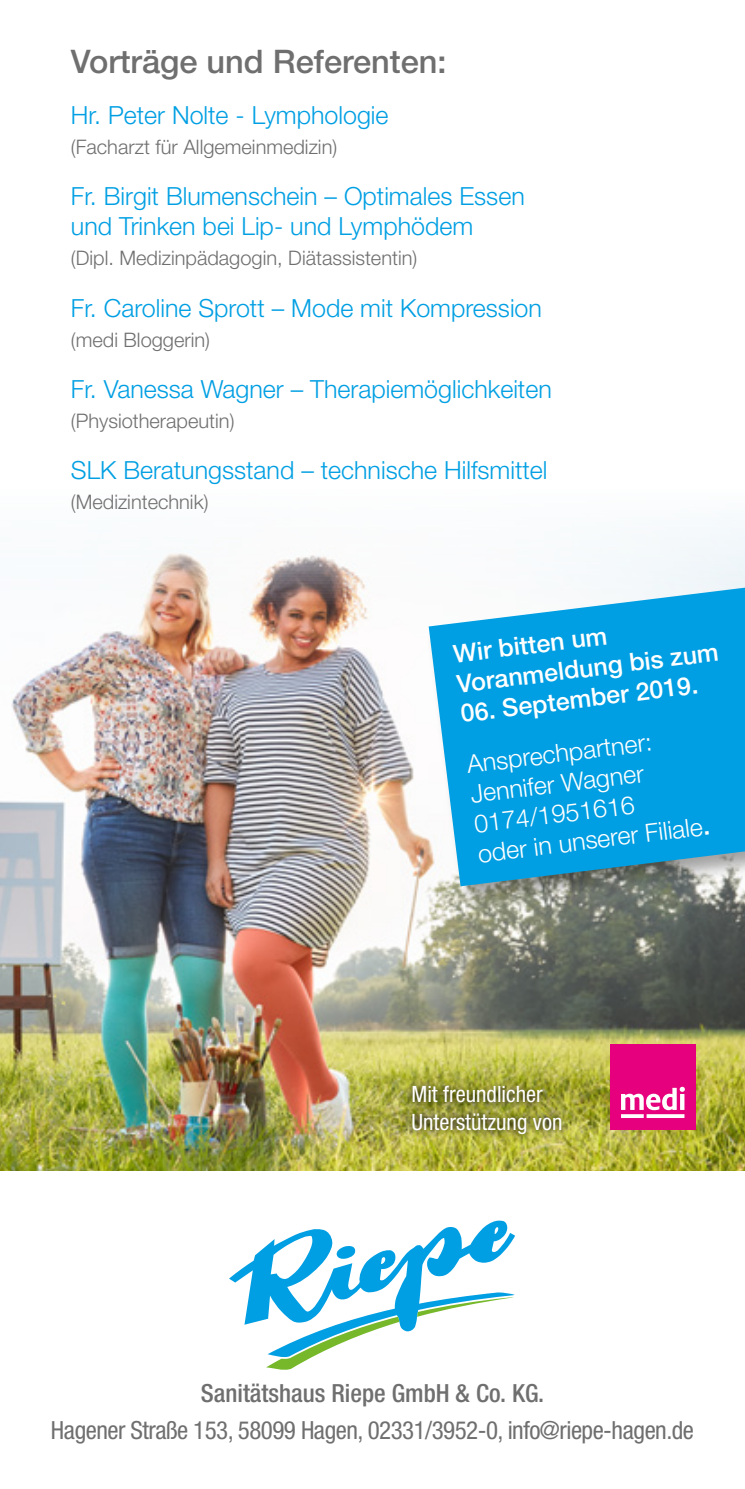
<style>
.page{position:relative;width:745px;height:1489px;background:#fff}
.page>*{position:absolute;margin:0;border:0;box-sizing:border-box;transform-origin:0 0}
.t1{font:500 32.5px "Helvetica Neue LT Std";color:#706f6f}
.t2{font:300 25px/30px "Helvetica Neue LT Std";color:#009fe3}
.t3{font:300 25px/30px "Helvetica Neue LT Std";color:#fff}
.t4{font:condensed 25px "Helvetica Neue LT Std";letter-spacing:-.02em;color:#706f6f}
.t5{font:500 25px/30px "Helvetica Neue LT Std";color:#fff}
.t6{font:500 condensed 25px "Helvetica Neue LT Std";color:#706f6f}
.t7{font:condensed 22.5px/27px "Helvetica Neue LT Std";color:#fff}
.t8{font:300 20px "Helvetica Neue LT Std";color:#706f6f}
.s1{font-weight:500}
</style>
<div class="page">
<img style="left:0;top:527px;width:744px;height:643px">
<div style="left:609px;top:1044px;width:85px;height:85px;background:#e6007d"></div>
<svg style="left:621px;top:1086px;width:63px;height:31px"></svg>
<svg style="left:405px;top:1079px;width:163px;height:62px;background:#8e8f35"></svg>
<svg style="left:229px;top:1220px;width:286px;height:150px"></svg>
<div style="left:425px;top:573px;width:319px;height:336px;background:#000;opacity:.35"></div>
<svg style="left:428px;top:587px;width:316px;height:299px;background:#23a8e0"></svg>
<h1 class="t1" style="left:71px;top:42px;width:377px">Vorträge und Referenten:</h1>
<p class="t2" style="left:71px;top:100px;width:319px">Hr. Peter Nolte - Lymphologie</p>
<p class="t8" style="left:71px;top:135px;width:267px">(Facharzt für Allgemeinmedizin)</p>
<p class="t2" style="left:71px;top:181px;width:455px">Fr. Birgit Blumenschein – Optimales Essen und Trinken bei Lip- und Lymphödem</p>
<p class="t8" style="left:71px;top:246px;width:347px">(Dipl. Medizinpädagogin, Diätassistentin)</p>
<p class="t2" style="left:71px;top:292px;width:472px">Fr. Caroline Sprott – Mode mit Kompression</p>
<p class="t8" style="left:71px;top:327px;width:140px">(medi Bloggerin)</p>
<p class="t2" style="left:71px;top:373px;width:482px">Fr. Vanessa Wagner – Therapiemöglichkeiten</p>
<p class="t8" style="left:71px;top:409px;width:165px">(Physiotherapeutin)</p>
<p class="t2" style="left:71px;top:455px;width:477px">SLK Beratungsstand – technische Hilfsmittel</p>
<p class="t8" style="left:71px;top:490px;width:139px">(Medizintechnik)</p>
<p class="t5" style="left:451px;top:638px;width:265px;rotate:-7deg">Wir bitten um<br>Voranmeldung bis zum</p>
<p class="t5" style="left:458px;top:698px;width:240px;rotate:-7deg">06. September 2019.</p>
<p class="t3" style="left:465px;top:749px;width:234px;rotate:-7deg">Ansprechpartner:<br>Jennifer Wagner<br>0174/1951616<br>oder in unserer Filiale<span class="s1">.</span></p>
<p class="t7" style="left:411px;top:1080px;width:152px">Mit freundlicher<br>Unterstützung von</p>
<p class="t6" style="left:201px;top:1378px;width:344px">Sanitätshaus Riepe GmbH &amp; Co. KG.</p>
<p class="t4" style="left:51px;top:1415px;width:644px">Hagener Straße 153, 58099 Hagen, 02331/3952-0, info@riepe-hagen.de</p>
</div>
